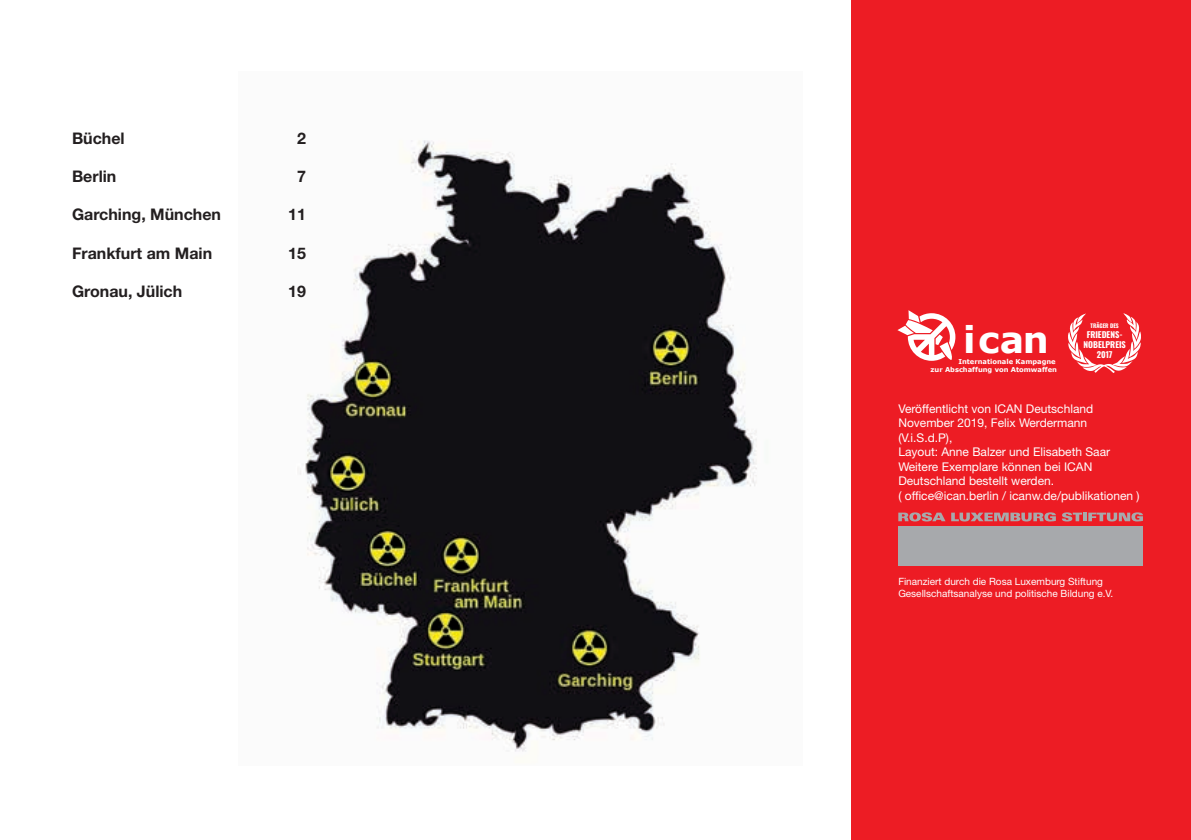
<style>
.page{position:relative;width:1191px;height:840px;background:#fff}
.page>*{position:absolute;margin:0;border:0;box-sizing:border-box;transform-origin:0 0}
.t1{font:700 36.6px "Verdana";color:#fff}
.t2{font:700 16px "Helvetica Neue LT Std";color:#231f20}
.t3{font:12px/14.4px "Helvetica Neue LT Std";color:#fff}
.t4{font:10px/12px "Helvetica Neue LT Std";color:#fff}
.t5{font:700 8.4px/10px "Oswald";color:#fff;text-align:center}
.t6{font:700 6.8px "Verdana";color:#fff}
.t7{font:700 5.6px "Oswald";color:#fff}
</style>
<div class="page">
<div style="left:851px;top:0;width:340px;height:839px;background:#ed1c24"></div>
<img style="left:297px;top:140px;width:460px;height:612px">
<svg style="left:897px;top:310px;width:58px;height:50px"></svg>
<svg style="left:1068px;top:313px;width:73px;height:60px"></svg>
<svg style="left:898px;top:512px;width:47px;height:9px"></svg>
<svg style="left:951px;top:512px;width:104px;height:9px"></svg>
<svg style="left:1062px;top:512px;width:81px;height:9px"></svg>
<div style="left:898px;top:525px;width:245px;height:40px;background:#a7a9ac"></div>
<h2 class="t2" style="left:72px;top:128px;width:54px">Büchel</h2>
<h2 class="t2" style="left:297px;top:128px;width:10px">2</h2>
<h2 class="t2" style="left:72px;top:166px;width:46px">Berlin</h2>
<h2 class="t2" style="left:297px;top:166px;width:10px">7</h2>
<h2 class="t2" style="left:72px;top:205px;width:151px">Garching, München</h2>
<h2 class="t2" style="left:288px;top:205px;width:19px">11</h2>
<h2 class="t2" style="left:72px;top:243px;width:142px">Frankfurt am Main</h2>
<h2 class="t2" style="left:288px;top:243px;width:19px">15</h2>
<h2 class="t2" style="left:72px;top:281px;width:112px">Gronau, Jülich</h2>
<h2 class="t2" style="left:288px;top:281px;width:19px">19</h2>
<h1 class="t1" style="left:963px;top:316px;width:87px">ican</h1>
<p class="t6" style="left:930px;top:365px;width:128px">zur Abschaffung von Atomwaffen</p>
<p class="t6" style="left:958px;top:356px;width:99px">Internationale Kampagne</p>
<p class="t7" style="left:1090px;top:323px;width:30px">TRÄGER DES</p>
<p class="t5" style="left:1083px;top:330px;width:44px">FRIEDENS-<br>NOBELPREIS<br>2017</p>
<p class="t3" style="left:898px;top:401px;width:243px">Veröffentlicht von ICAN Deutschland November 2019, Felix Werdermann (V.i.S.d.P),<br>Layout: Anne Balzer und Elisabeth Saar Weitere Exemplare können bei ICAN Deutschland bestellt werden.<br>( office@ican.berlin / icanw.de/publikationen )</p>
<p class="t4" style="left:898px;top:575px;width:216px">Finanziert durch die Rosa Luxemburg Stiftung<br>Gesellschaftsanalyse und politische Bildung e.V.</p>
</div>
